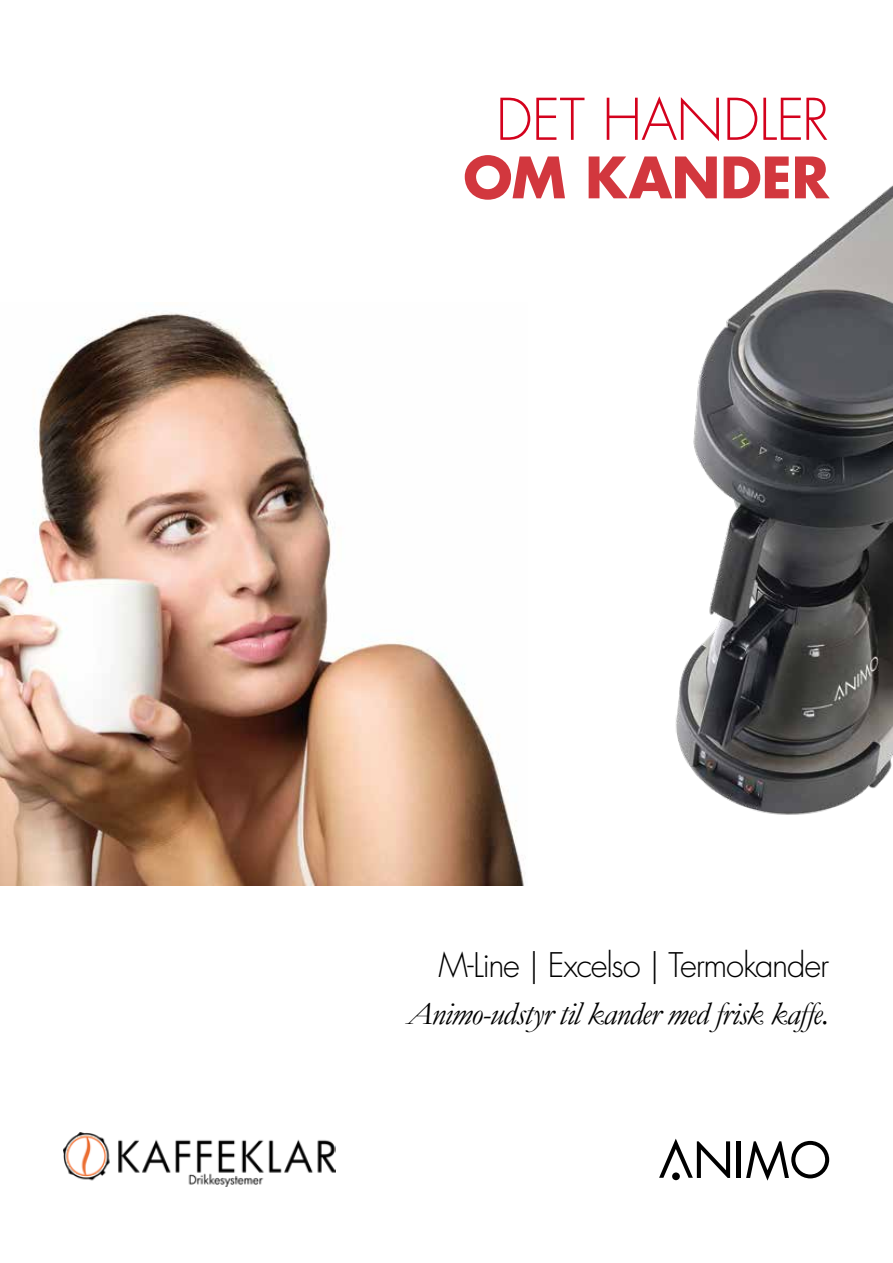
<style>
.page{position:relative;width:893px;height:1263px;background:#fff}
.page>*{position:absolute;margin:0;border:0;box-sizing:border-box;transform-origin:0 0}
.t1{font:300 55.95px "Futura Std";letter-spacing:-.015em;color:#d4021d}
.t2{font:700 55.5px "Futura Std";letter-spacing:-.01em;color:#d2373e}
.t3{font:italic 33px "Garamond";letter-spacing:-.025em;color:#000}
.t4{font:300 33px "Futura Std";letter-spacing:-.04em;color:#000}
</style>
<div class="page">
<img style="left:0;top:312px;width:524px;height:574px">
<img style="left:675px;top:185px;width:218px;height:630px">
<hr style="left:737px;top:1141px;width:4px;height:37px;background:#000">
<svg style="left:746px;top:1141px;width:83px;height:40px"></svg>
<svg style="left:659px;top:1138px;width:71px;height:40px"></svg>
<div style="left:672px;top:1172px;width:8px;height:8px;background:#000;border-radius:50%"></div>
<img style="left:64px;top:1133px;width:272px;height:53px">
<h1 class="t1" style="left:496px;top:85px;width:335px">DET HANDLER</h1>
<h2 class="t2" style="left:463px;top:141px;width:367px">OM KANDER</h2>
<p class="t4" style="left:438px;top:945px;width:392px">M-Line | Excelso | Termokander</p>
<p class="t3" style="left:407px;top:991px;width:423px">Animo-udstyr til kander med frisk kaffe.</p>
</div>
